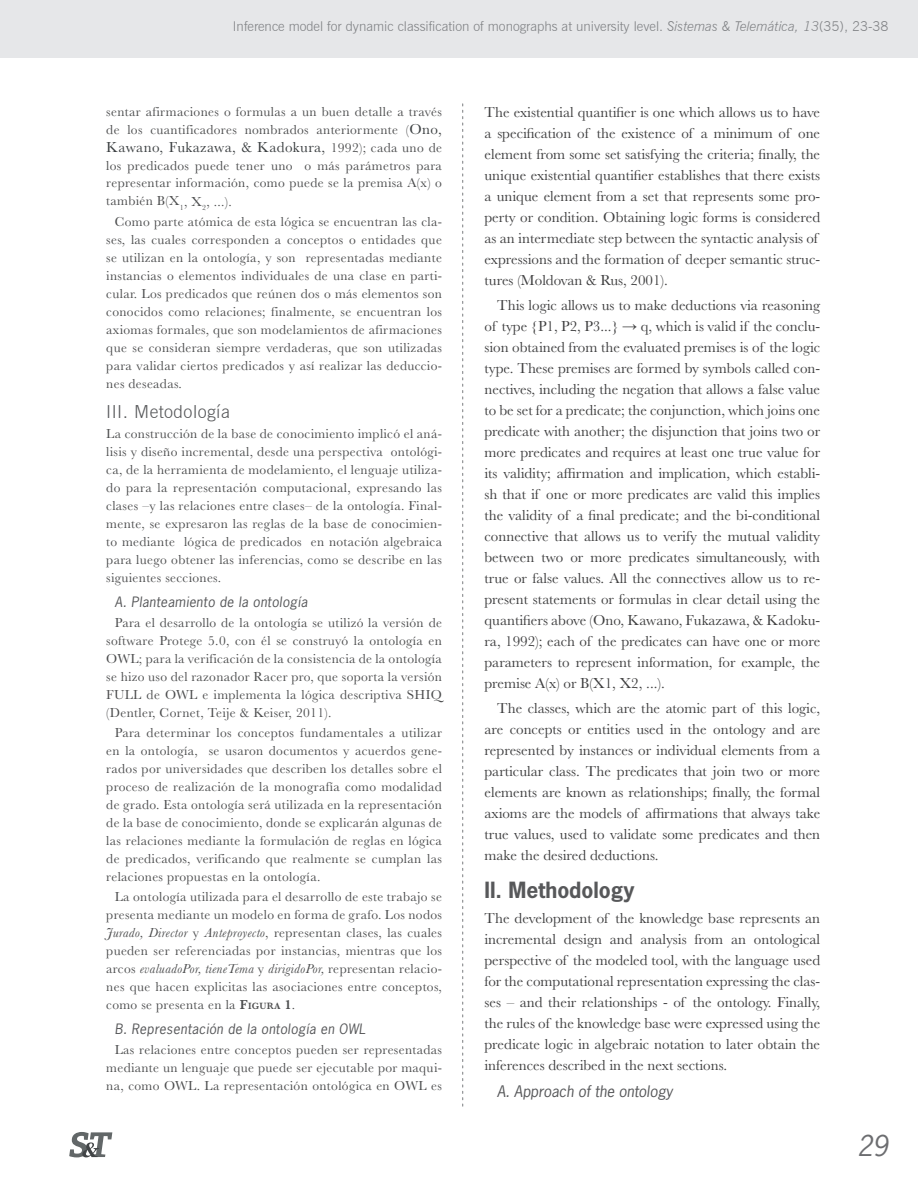
<style>
.page{position:relative;width:918px;height:1188px;background:#fff}
.page>*{position:absolute;margin:0;border:0;box-sizing:border-box;transform-origin:0 0}
.t1{font:italic 27px "News Gothic Std";color:#6c6d70}
.t2{font:700 21px "News Gothic Std";color:#57585a}
.t3{font:300 18px "News Gothic BT";letter-spacing:.025em;color:#57585a}
.t4{font:15px/21px "Baskerville MT Std";color:#3e3e3f;text-align:justify}
.t5{font:15px "Baskerville MT Std";letter-spacing:.025em;color:#3a3e40}
.t6{font:italic 15px "News Gothic Std";color:#57585a}
.t7{font:13.5px/18px "Baskerville MT Std";letter-spacing:.025em;color:#4b4c4d;text-align:justify}
.t8{font:300 13.5px "News Gothic BT";color:#808285}
.t9{font:italic 13.5px "News Gothic Std";letter-spacing:.025em;color:#57585a}
.s1{font-style:italic}
.s2{font-size:15px;color:#3a3e40}
.s3{font-size:13.5px;color:#4b4c4d}
.s4{font-weight:600}
.s5{font-weight:600;font-size:9.45px}
.s6{font-family:"Times New Roman"}
</style>
<div class="page">
<div style="left:0;top:0;width:918px;height:58px;background:#e6e7e9"></div>
<svg style="left:462px;top:104px;width:1px;height:1002px"></svg>
<svg style="left:69px;top:1132px;width:43px;height:25px"></svg>
<p class="t8" style="left:233px;top:18px;width:657px">Inference model for dynamic classification of monographs at university level. <span class="s1">Sistemas &amp; Telemática, 13</span>(35), 23-38</p>
<p class="t7" style="left:106px;top:102px;width:337px">sentar afirmaciones o formulas a un buen detalle a través de los cuantificadores nombrados anteriormente (<span class="s2">Ono,</span></p>
<p class="t5" style="left:106px;top:138px;width:337px">Kawano, Fukazawa, &amp; Kadokura, <span class="s3">1992); cada uno de</span></p>
<p class="t7" style="left:106px;top:156px;width:337px">los predicados puede tener uno o más parámetros para representar información, como puede se la premisa A(x) o también B(X<sub>1</sub>, X<sub>2</sub>, ...).</p>
<p class="t7" style="left:106px;top:212px;width:337px;text-indent:9px">Como parte atómica de esta lógica se encuentran las cla&shy;ses, las cuales corresponden a conceptos o entidades que se utilizan en la ontología, y son representadas mediante instancias o elementos individuales de una clase en parti&shy;cular. Los predicados que reúnen dos o más elementos son conocidos como relaciones; finalmente, se encuentran los axiomas formales, que son modelamientos de afirmaciones que se consideran siempre verdaderas, que son utilizadas para validar ciertos predicados y así realizar las deduccio&shy;nes deseadas.</p>
<h3 class="t3" style="left:106px;top:400px;width:125px">III. Metodología</h3>
<p class="t7" style="left:106px;top:424px;width:337px">La construcción de la base de conocimiento implicó el aná&shy;lisis y diseño incremental, desde una perspectiva ontológi&shy;ca, de la herramienta de modelamiento, el lenguaje utiliza&shy;do para la representación computacional, expresando las clases –y las relaciones entre clases– de la ontología. Final&shy;mente, se expresaron las reglas de la base de conocimien&shy;to mediante lógica de predicados en notación algebraica para luego obtener las inferencias, como se describe en las siguientes secciones.</p>
<p class="t9" style="left:115px;top:593px;width:194px">A. Planteamiento de la ontología</p>
<p class="t7" style="left:106px;top:613px;width:337px;text-indent:9px">Para el desarrollo de la ontología se utilizó la versión de software Protege 5.0, con él se construyó la ontología en OWL; para la verificación de la consistencia de la ontología se hizo uso del razonador Racer pro, que soporta la versión FULL de OWL e implementa la lógica descriptiva SHIQ (Dentler, Cornet, Teije &amp; Keiser, 2011).</p>
<p class="t7" style="left:106px;top:723px;width:337px;text-indent:9px">Para determinar los conceptos fundamentales a utilizar en la ontología, se usaron documentos y acuerdos gene&shy;rados por universidades que describen los detalles sobre el proceso de realización de la monografía como modalidad de grado. Esta ontología será utilizada en la representación de la base de conocimiento, donde se explicarán algunas de las relaciones mediante la formulación de reglas en lógica de predicados, verificando que realmente se cumplan las relaciones propuestas en la ontología.</p>
<p class="t7" style="left:106px;top:887px;width:337px;text-indent:9px">La ontología utilizada para el desarrollo de este trabajo se presenta mediante un modelo en forma de grafo. Los nodos <span class="s1">Jurado, Director</span> y <span class="s1">Anteproyecto</span>, representan clases, las cuales pueden ser referenciadas por instancias, mientras que los arcos <span class="s1">evaluadoPor, tieneTema</span> y <span class="s1">dirigidoPor,</span> representan relacio&shy;nes que hacen explicitas las asociaciones entre conceptos, como se presenta en la <span class="s4">F</span><span class="s5">IGURA</span> <span class="s4">1</span>.</p>
<p class="t9" style="left:115px;top:1020px;width:252px">B. Representación de la ontología en OWL</p>
<p class="t7" style="left:106px;top:1040px;width:337px;text-indent:9px">Las relaciones entre conceptos pueden ser representadas mediante un lenguaje que puede ser ejecutable por maqui&shy;na, como OWL. La representación ontológica en OWL es</p>
<p class="t4" style="left:485px;top:101px;width:337px;text-align:left">The existential quantifier is one which allows us to have a specification of the existence of a minimum of one element from some set satisfying the criteria; finally, the unique existential quantifier establishes that there exists a unique element from a set that represents some pro&shy;perty or condition. Obtaining logic forms is considered as an intermediate step between the syntactic analysis of expressions and the formation of deeper semantic struc&shy;tures (Moldovan &amp; Rus, 2001).</p>
<p class="t4" style="left:485px;top:294px;width:337px;text-indent:13px">This logic allows us to make deductions via reasoning of type {P1, P2, P3...} <span class="s6">→</span> q, which is valid if the conclu&shy;sion obtained from the evaluated premises is of the logic type. These premises are formed by symbols called con&shy;nectives, including the negation that allows a false value to be set for a predicate; the conjunction, which joins one predicate with another; the disjunction that joins two or more predicates and requires at least one true value for its validity; affirmation and implication, which establi&shy;sh that if one or more predicates are valid this implies the validity of a final predicate; and the bi-conditional connective that allows us to verify the mutual validity between two or more predicates simultaneously, with true or false values. All the connectives allow us to re&shy;present statements or formulas in clear detail using the quantifiers above (Ono, Kawano, Fukazawa, &amp; Kadoku&shy;ra, 1992); each of the predicates can have one or more parameters to represent information, for example, the premise A(x) or B(X1, X2, ...).</p>
<p class="t4" style="left:485px;top:698px;width:337px;text-indent:13px">The classes, which are the atomic part of this logic, are concepts or entities used in the ontology and are represented by instances or individual elements from a particular class. The predicates that join two or more elements are known as relationships; finally, the formal axioms are the models of affirmations that always take true values, used to validate some predicates and then make the desired deductions.</p>
<h2 class="t2" style="left:485px;top:876px;width:152px">II. Methodology</h2>
<p class="t4" style="left:485px;top:908px;width:337px">The development of the knowledge base represents an incremental design and analysis from an ontological perspective of the modeled tool, with the language used for the computational representation expressing the clas&shy;ses – and their relationships - of the ontology. Finally, the rules of the knowledge base were expressed using the predicate logic in algebraic notation to later obtain the inferences described in the next sections.</p>
<p class="t6" style="left:497px;top:1081px;width:177px">A. Approach of the ontology</p>
<h1 class="t1" style="left:857px;top:1128px;width:33px">29</h1>
</div>
